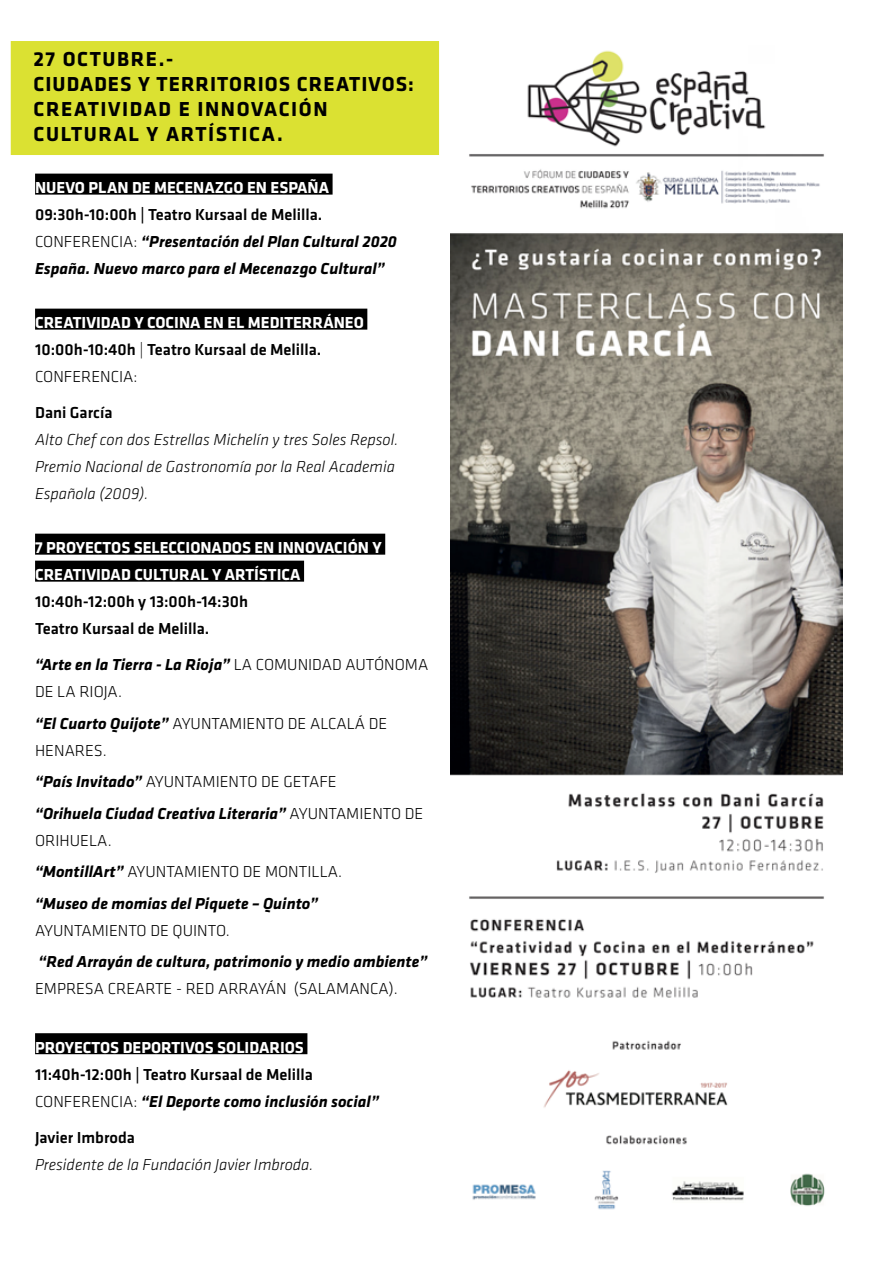
<style>
.page{position:relative;width:893px;height:1263px;background:#fff}
.page>*{position:absolute;margin:0;border:0;box-sizing:border-box;transform-origin:0 0}
.t1{font:700 21px/25.2px "Klavika";letter-spacing:.075em;color:#000}
.t2{font:italic 700 16.5px/31.5px "Klavika";color:#000}
.t3{font:500 16.5px/27px "Klavika";color:#000}
.t4{font:300 16.5px/27px "Klavika";color:#000}
.t5{font:italic 300 16.5px/27px "Klavika";color:#000}
.t6{font:700 16.5px/27px "Klavika";color:#fff}
.s1{font-weight:500;font-style:normal}
.s2{font-weight:300;font-style:normal}
.s3{font-weight:700;color:#fff}
.s4{font-weight:300}
.s5{font-weight:700;font-style:italic}
</style>
<div class="page">
<div style="left:35px;top:174px;width:298px;height:21px;background:#000"></div>
<div style="left:35px;top:309px;width:332px;height:21px;background:#000"></div>
<div style="left:35px;top:534px;width:350px;height:21px;background:#000"></div>
<div style="left:35px;top:561px;width:269px;height:21px;background:#000"></div>
<div style="left:35px;top:1033px;width:272px;height:21px;background:#000"></div>
<div style="left:11px;top:41px;width:428px;height:114px;background:#dbe132"></div>
<img style="left:450px;top:50px;width:393px;height:1160px">
<p class="t1" style="left:34px;top:47px;width:382px">27 OCTUBRE.-<br>CIUDADES Y TERRITORIOS CREATIVOS:<br>CREATIVIDAD E INNOVACIÓN<br>CULTURAL Y ARTÍSTICA.</p>
<p class="t6" style="left:35px;top:174px;width:296px">NUEVO PLAN DE MECENAZGO EN ESPAÑA</p>
<p class="t2" style="left:35px;top:201px;width:363px;line-height:27px"><span class="s1">09:30h-10:00h | Teatro Kursaal de Melilla.<br></span><span class="s2">CONFERENCIA:</span> “Presentación del Plan Cultural 2020<br>España. Nuevo marco para el Mecenazgo Cultural”</p>
<p class="t3" style="left:35px;top:309px;width:330px"><span class="s3">CREATIVIDAD Y COCINA EN EL MEDITERRÁNEO<br></span>10:00h-10:40h <span class="s4">|</span> Teatro Kursaal de Melilla.<br><span class="s4">CONFERENCIA:</span></p>
<p class="t3" style="left:35px;top:399px;width:79px">Dani García</p>
<p class="t5" style="left:35px;top:426px;width:365px">Alto Chef con dos Estrellas Michelín y tres Soles Repsol.<br>Premio Nacional de Gastronomía por la Real Academia<br>Española (2009).</p>
<p class="t6" style="left:35px;top:534px;width:348px">7 PROYECTOS SELECCIONADOS EN INNOVACIÓN Y<br>CREATIVIDAD CULTURAL Y ARTÍSTICA</p>
<p class="t3" style="left:35px;top:588px;width:215px">10:40h-12:00h y 13:00h-14:30h<br>Teatro Kursaal de Melilla.</p>
<p class="t4" style="left:35px;top:651px;width:395px"><span class="s5">“Arte en la Tierra - La Rioja”</span> LA COMUNIDAD AUTÓNOMA<br>DE LA RIOJA.</p>
<p class="t4" style="left:35px;top:710px;width:354px"><span class="s5">“El Cuarto Quijote”</span> AYUNTAMIENTO DE ALCALÁ DE<br>HENARES.</p>
<p class="t2" style="left:35px;top:766px;width:390px">“País Invitado” <span class="s2">AYUNTAMIENTO DE GETAFE<br></span>“Orihuela Ciudad Creativa Literaria” <span class="s2">AYUNTAMIENTO DE</span></p>
<p class="t2" style="left:35px;top:825px;width:309px"><span class="s2">ORIHUELA.<br></span>“MontillArt” <span class="s2">AYUNTAMIENTO DE MONTILLA. </span>“Museo de momias del Piquete – Quinto”</p>
<p class="t4" style="left:35px;top:917px;width:196px">AYUNTAMIENTO DE QUINTO.</p>
<p class="t2" style="left:39px;top:946px;width:390px">“Red Arrayán de cultura, patrimonio y medio ambiente”</p>
<p class="t4" style="left:35px;top:975px;width:364px">EMPRESA CREARTE - RED ARRAYÁN (SALAMANCA).</p>
<p class="t6" style="left:35px;top:1034px;width:270px">PROYECTOS DEPORTIVOS SOLIDARIOS</p>
<p class="t3" style="left:35px;top:1061px;width:346px">11:40h-12:00h | Teatro Kursaal de Melilla<br><span class="s4">CONFERENCIA:</span> <span class="s5">“El Deporte como inclusión social”</span></p>
<p class="t3" style="left:35px;top:1124px;width:101px">Javier Imbroda</p>
<p class="t5" style="left:35px;top:1151px;width:280px">Presidente de la Fundación Javier Imbroda.</p>
</div>
